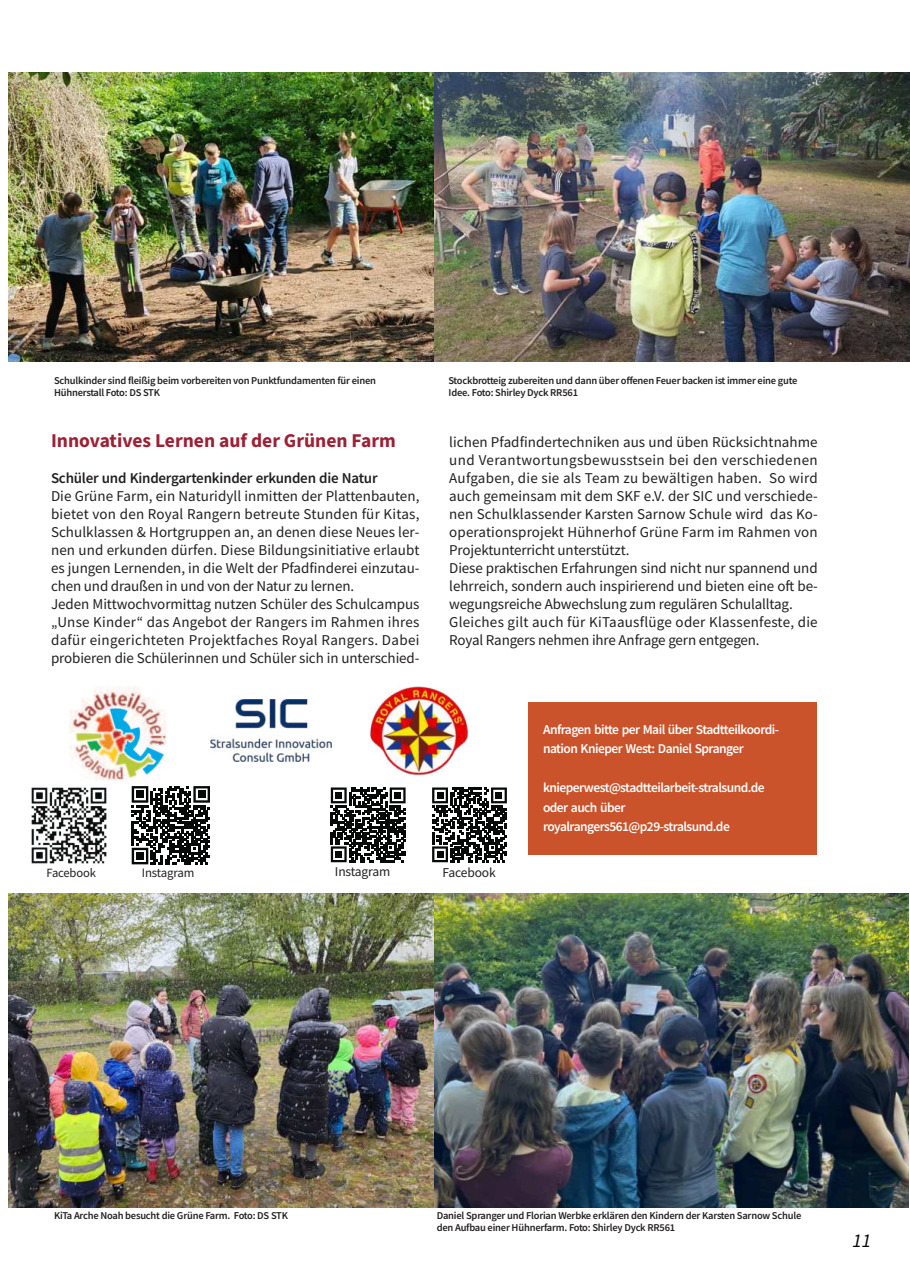
<style>
.page{position:relative;width:910px;height:1280px;background:#fff}
.page>*{position:absolute;margin:0;border:0;box-sizing:border-box;transform-origin:0 0}
.t1{font:700 19.5px "Source Sans Pro";color:#9d2033}
.t2{font:italic 19.5px "Source Sans Pro";color:#070909}
.t3{font:15px/18px "Source Sans Pro";letter-spacing:.005em;color:#231f20}
.t4{font:600 15px "Source Sans Pro";letter-spacing:-.015em;color:#231f20}
.t5{font:600 13.5px/19.5px "Source Sans Pro";letter-spacing:-.04em;color:#fff}
.t6{font:13.5px "Source Sans Pro";letter-spacing:-.01em;color:#231f20}
.t7{font:12.9px "Source Sans Pro";letter-spacing:-.01em;color:#231f20}
.t8{font:12.6px "Source Sans Pro";letter-spacing:-.01em;color:#231f20}
.t9{font:600 10.5px/12px "Source Sans Pro";letter-spacing:-.02em;color:#231f20}
</style>
<div class="page">
<img style="left:9px;top:72px;width:901px;height:290px">
<img style="left:9px;top:893px;width:900px;height:315px">
<svg style="left:432px;top:787px;width:75px;height:75px"></svg>
<div style="left:437px;top:792px;width:6px;height:7px;background:#070909"></div>
<div style="left:496px;top:792px;width:6px;height:7px;background:#070909"></div>
<div style="left:437px;top:851px;width:6px;height:7px;background:#070909"></div>
<svg style="left:331px;top:787px;width:75px;height:75px"></svg>
<div style="left:335px;top:792px;width:7px;height:7px;background:#070909"></div>
<div style="left:394px;top:792px;width:7px;height:7px;background:#070909"></div>
<div style="left:335px;top:851px;width:7px;height:7px;background:#070909"></div>
<img style="left:370px;top:686px;width:99px;height:89px">
<div style="left:528px;top:702px;width:288px;height:153px;background:#ca532b"></div>
<img style="left:69px;top:686px;width:98px;height:95px">
<img style="left:31px;top:787px;width:76px;height:77px">
<svg style="left:132px;top:786px;width:78px;height:78px"></svg>
<div style="left:136px;top:791px;width:8px;height:7px;background:#070909"></div>
<div style="left:198px;top:791px;width:7px;height:7px;background:#070909"></div>
<div style="left:136px;top:852px;width:8px;height:8px;background:#070909"></div>
<img style="left:210px;top:699px;width:121px;height:62px">
<p class="t9" style="left:54px;top:374px;width:324px">Schulkinder sind fleißig beim vorbereiten von Punktfundamenten für einen<br>Hühnerstall Foto: DS STK</p>
<p class="t9" style="left:449px;top:374px;width:350px">Stockbrotteig zubereiten und dann über o昀昀enen Feuer backen ist immer eine gute<br>Idee. Foto: Shirley Dyck RR561</p>
<h1 class="t1" style="left:51px;top:427px;width:346px">Innovatives Lernen auf der Grünen Farm</h1>
<p class="t4" style="left:51px;top:468px;width:328px">Schüler und Kindergartenkinder erkunden die Natur</p>
<p class="t3" style="left:51px;top:486px;width:370px">Die Grüne Farm, ein Naturidyll inmitten der Plattenbauten, bietet von den Royal Rangern betreute Stunden für Kitas, Schulklassen &amp; Hortgruppen an, an denen diese Neues ler&shy;nen und erkunden dürfen. Diese Bildungsinitiative erlaubt es jungen Lernenden, in die Welt der Pfadfinderei einzutau&shy;chen und draußen in und von der Natur zu lernen.<br>Jeden Mittwochvormittag nutzen Schüler des Schulcampus „Unse Kinder“ das Angebot der Rangers im Rahmen ihres dafür eingerichteten Projektfaches Royal Rangers. Dabei probieren die Schülerinnen und Schüler sich in unterschied-</p>
<p class="t3" style="left:449px;top:432px;width:370px">lichen Pfadfindertechniken aus und üben Rücksichtnahme und Verantwortungsbewusstsein bei den verschiedenen Aufgaben, die sie als Team zu bewältigen haben. So wird auch gemeinsam mit dem SKF e.V. der SIC und verschiede&shy;nen Schulklassender Karsten Sarnow Schule wird das Ko&shy;operationsprojekt Hühnerhof Grüne Farm im Rahmen von Projektunterricht unterstützt.<br>Diese praktischen Erfahrungen sind nicht nur spannend und lehrreich, sondern auch inspirierend und bieten eine o昀琀 be&shy;wegungsreiche Abwechslung zum regulären Schulalltag.<br>Gleiches gilt auch für KiTaausflüge oder Klassenfeste, die Royal Rangers nehmen ihre Anfrage gern entgegen.</p>
<p class="t5" style="left:543px;top:719px;width:238px">Anfragen bitte per Mail über Stadtteilkoordi&shy;nation Knieper West: Daniel Spranger</p>
<p class="t5" style="left:543px;top:778px;width:223px">knieperwest@stadtteilarbeit-stralsund.de oder auch über royalrangers561@p29-stralsund.de</p>
<p class="t8" style="left:46px;top:865px;width:51px">Facebook</p>
<p class="t7" style="left:142px;top:864px;width:54px">Instagram</p>
<p class="t6" style="left:335px;top:862px;width:57px">Instagram</p>
<p class="t6" style="left:442px;top:864px;width:55px">Facebook</p>
<p class="t9" style="left:54px;top:1209px;width:235px">KiTa Arche Noah besucht die Grüne Farm. Foto: DS STK</p>
<p class="t9" style="left:437px;top:1209px;width:366px">Daniel Spranger und Florian Werbke erklären den Kindern der Karsten Sarnow Schule den Aufbau einer Hühnerfarm. Foto: Shirley Dyck RR561</p>
<h1 class="t2" style="left:852px;top:1228px;width:20px">11</h1>
</div>
